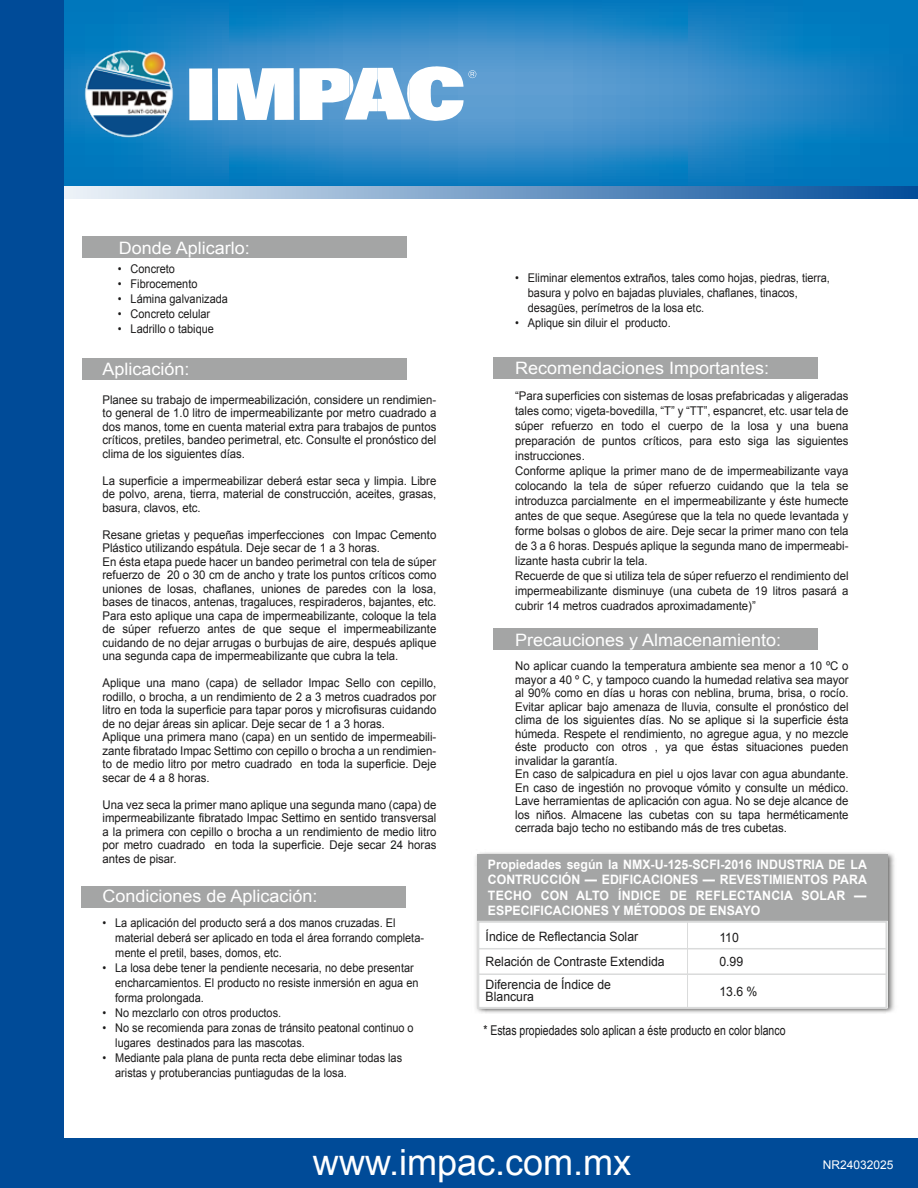
<style>
.page{position:relative;width:918px;height:1188px;background:#fff}
.page>*{position:absolute;margin:0;border:0;box-sizing:border-box;transform-origin:0 0}
.t1{font:36px "Arial";color:#fff}
.t2{font:17.1px "Arial";color:#fff;scale:1.05 1}
.t3{font:13.5px "Arial Narrow";color:#1b1a1a;scale:.95 1}
.t4{font:700 12.9px/15.6px "Arial";color:#fff;text-align:justify;scale:.95 1}
.t5{font:12.9px/25.5px "Arial";color:#1b1a1a;scale:.95 1}
.t6{font:12px/13.5px "Arial";color:#1b1a1a;scale:.95 1}
.t7{font:12px/15px "Arial";color:#1b1a1a;scale:.91 1}
.t8{font:12px "Arial";color:#fff}
</style>
<div class="page">
<div style="left:82px;top:236px;width:325px;height:22px;background:#a4a5a5"></div>
<div style="left:82px;top:359px;width:324px;height:21px;background:#a4a5a5"></div>
<div style="left:81px;top:886px;width:325px;height:21px;background:#a4a5a5"></div>
<div style="left:493px;top:358px;width:324px;height:21px;background:#a4a5a5"></div>
<div style="left:493px;top:628px;width:324px;height:22px;background:#a4a5a5"></div>
<img style="left:475px;top:852px;width:420px;height:161px">
<div style="left:478px;top:855px;width:409px;height:153px;background:#fff"></div>
<hr style="left:687px;top:921px;width:1px;height:87px;background:#dadbdb">
<hr style="left:478px;top:948px;width:408px;height:1px;background:#dadbdb">
<hr style="left:478px;top:973px;width:408px;height:2px;background:#dadbdb">
<div style="left:477px;top:854px;width:411px;height:67px;background:#a4a5a5"></div>
<div style="left:477px;top:921px;width:411px;height:88px;border:2px solid #dadbdb"></div>
<div style="left:0;top:1139px;width:918px;height:49px;background:#004b98"></div>
<svg style="left:64px;top:0;width:854px;height:187px;background:#2485c4"></svg>
<svg style="left:189px;top:66px;width:287px;height:55px"></svg>
<img style="left:82px;top:46px;width:94px;height:95px">
<svg style="left:64px;top:187px;width:854px;height:11px;background:#779fc8"></svg>
<div style="left:0;top:0;width:64px;height:1184px;background:#004b98"></div>
<h2 class="t2" style="left:119px;top:237px;width:126px">Donde Aplicarlo:</h2>
<p class="t7" style="left:118px;top:261px;width:64px">• Concreto</p>
<p class="t7" style="left:118px;top:276px;width:89px">• Fibrocemento</p>
<p class="t7" style="left:118px;top:291px;width:122px">• Lámina galvanizada</p>
<p class="t7" style="left:118px;top:306px;width:103px">• Concreto celular</p>
<p class="t7" style="left:118px;top:321px;width:107px">• Ladrillo o tabique</p>
<h2 class="t2" style="left:103px;top:357px;width:84px">Aplicación:</h2>
<p class="t6" style="left:102px;top:393px;width:353px;text-align:justify">Planee su trabajo de impermeabilización, considere un rendimien&shy;to general de 1.0 litro de impermeabilizante por metro cuadrado a dos manos, tome en cuenta material extra para trabajos de puntos críticos, pretiles, bandeo perimetral, etc. Consulte el pronóstico del clima de los siguientes días.</p>
<p class="t6" style="left:102px;top:474px;width:353px;text-align:justify">La superficie a impermeabilizar deberá estar seca y limpia. Libre de polvo, arena, tierra, material de construcción, aceites, grasas, basura, clavos, etc.</p>
<p class="t6" style="left:102px;top:528px;width:353px">Resane grietas y pequeñas imperfecciones con Impac Cemento Plástico utilizando espátula. Deje secar de 1 a 3 horas.<br>En ésta etapa puede hacer un bandeo perimetral con tela de súper refuerzo de 20 o 30 cm de ancho y trate los puntos críticos como uniones de losas, chaflanes, uniones de paredes con la losa, bases de tinacos, antenas, tragaluces, respiraderos, bajantes, etc.<br>Para esto aplique una capa de impermeabilizante, coloque la tela de súper refuerzo antes de que seque el impermeabilizante cuidando de no dejar arrugas o burbujas de aire, después aplique una segunda capa de impermeabilizante que cubra la tela.</p>
<p class="t6" style="left:102px;top:676px;width:353px">Aplique una mano (capa) de sellador Impac Sello con cepillo, rodillo, o brocha, a un rendimiento de 2 a 3 metros cuadrados por litro en toda la superficie para tapar poros y microfisuras cuidando de no dejar áreas sin aplicar. Deje secar de 1 a 3 horas.<br>Aplique una primera mano (capa) en un sentido de impermeabili&shy;zante fibratado Impac Settimo con cepillo o brocha a un rendimien&shy;to de medio litro por metro cuadrado en toda la superficie. Deje secar de 4 a 8 horas.</p>
<p class="t6" style="left:102px;top:798px;width:353px;text-align:justify">Una vez seca la primer mano aplique una segunda mano (capa) de impermeabilizante fibratado Impac Settimo en sentido transversal a la primera con cepillo o brocha a un rendimiento de medio litro por metro cuadrado en toda la superficie. Deje secar 24 horas antes de pisar.</p>
<h2 class="t2" style="left:103px;top:885px;width:206px">Condiciones de Aplicación:</h2>
<p class="t7" style="left:115px;top:915px;width:341px;text-indent:-13px">• La aplicación del producto será a dos manos cruzadas. El material deberá ser aplicado en toda el área forrando completa&shy;mente el pretil, bases, domos, etc.</p>
<p class="t7" style="left:115px;top:960px;width:335px;text-indent:-13px">• La losa debe tener la pendiente necesaria, no debe presentar encharcamientos. El producto no resiste inmersión en agua en forma prolongada.</p>
<p class="t7" style="left:102px;top:1005px;width:198px">• No mezclarlo con otros productos.</p>
<p class="t7" style="left:115px;top:1020px;width:330px;text-indent:-13px">• No se recomienda para zonas de tránsito peatonal continuo o lugares destinados para las mascotas.</p>
<p class="t7" style="left:115px;top:1050px;width:317px;text-indent:-13px">• Mediante pala plana de punta recta debe eliminar todas las aristas y protuberancias puntiagudas de la losa.</p>
<p class="t7" style="left:528px;top:270px;width:333px;text-indent:-13px">• Eliminar elementos extraños, tales como hojas, piedras, tierra, basura y polvo en bajadas pluviales, chaflanes, tinacos, desagües, perímetros de la losa etc.</p>
<p class="t7" style="left:515px;top:315px;width:172px">• Aplique sin diluir el producto.</p>
<h2 class="t2" style="left:515px;top:356px;width:244px">Recomendaciones Importantes:</h2>
<p class="t6" style="left:515px;top:389px;width:353px;line-height:15px">“Para superficies con sistemas de losas prefabricadas y aligeradas tales como; vigeta-bovedilla, “T” y “TT”, espancret, etc. usar tela de súper refuerzo en todo el cuerpo de la losa y una buena preparación de puntos críticos, para esto siga las siguientes instrucciones.<br>Conforme aplique la primer mano de de impermeabilizante vaya colocando la tela de súper refuerzo cuidando que la tela se introduzca parcialmente en el impermeabilizante y éste humecte antes de que seque. Asegúrese que la tela no quede levantada y forme bolsas o globos de aire. Deje secar la primer mano con tela de 3 a 6 horas. Después aplique la segunda mano de impermeabi&shy;lizante hasta cubrir la tela.<br>Recuerde de que si utiliza tela de súper refuerzo el rendimiento del impermeabilizante disminuye (una cubeta de 19 litros pasará a cubrir 14 metros cuadrados aproximadamente)”</p>
<h2 class="t2" style="left:515px;top:628px;width:255px">Precauciones y Almacenamiento:</h2>
<p class="t6" style="left:515px;top:660px;width:353px">No aplicar cuando la temperatura ambiente sea menor a 10 ºC o mayor a 40 º C, y tampoco cuando la humedad relativa sea mayor al 90% como en días u horas con neblina, bruma, brisa, o rocío.<br>Evitar aplicar bajo amenaza de lluvia, consulte el pronóstico del clima de los siguientes días. No se aplique si la superficie ésta húmeda. Respete el rendimiento, no agregue agua, y no mezcle éste producto con otros , ya que éstas situaciones pueden invalidar la garantía.<br>En caso de salpicadura en piel u ojos lavar con agua abundante.<br>En caso de ingestión no provoque vómito y consulte un médico.<br>Lave herramientas de aplicación con agua. No se deje alcance de los niños. Almacene las cubetas con su tapa herméticamente cerrada bajo techo no estibando más de tres cubetas.</p>
<p class="t4" style="left:488px;top:857px;width:400px">Propiedades según la NMX-U-125-SCFI-2016 INDUSTRIA DE LA CONTRUCCIÓN — EDIFICACIONES — REVESTIMIENTOS PARA TECHO CON ALTO ÍNDICE DE REFLECTANCIA SOLAR — ESPECIFICACIONES Y MÉTODOS DE ENSAYO</p>
<p class="t5" style="left:486px;top:923px;width:190px">Índice de Reflectancia Solar<br>Relación de Contraste Extendida</p>
<p class="t5" style="left:719px;top:925px;width:27px;line-height:24px">110<br>0.99</p>
<p class="t5" style="left:719px;top:978px;width:42px">13.6 %</p>
<p class="t5" style="left:486px;top:978px;width:133px;line-height:12px">Diferencia de Índice de<br>Blancura</p>
<p class="t3" style="left:483px;top:1020px;width:320px">* Estas propiedades solo aplican a éste producto en color blanco</p>
<h1 class="t1" style="left:313px;top:1138px;width:320px">www.impac.com.mx</h1>
<p class="t8" style="left:823px;top:1157px;width:72px">NR24032025</p>
</div>
